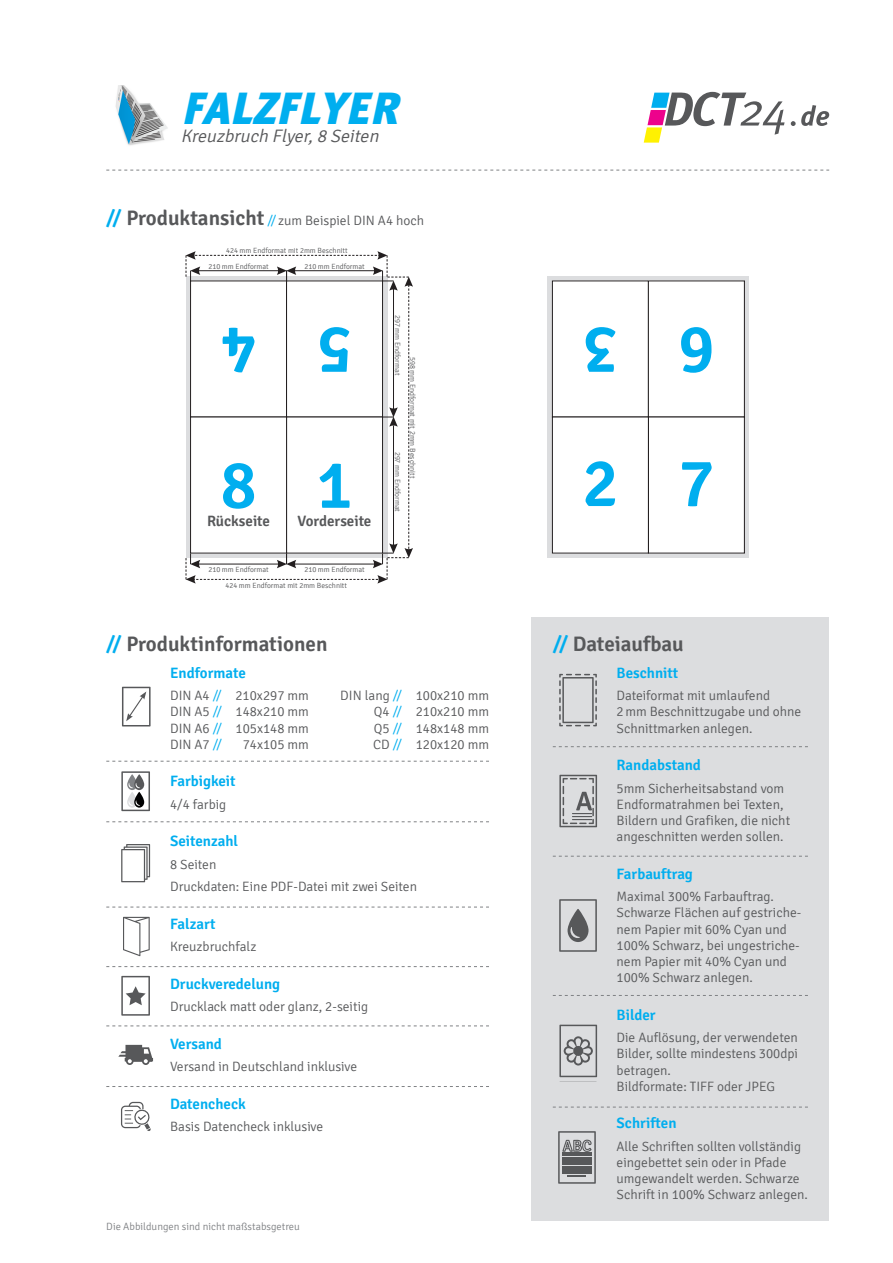
<style>
.page{position:relative;width:893px;height:1263px;background:#fff}
.page>*{position:absolute;margin:0;border:0;box-sizing:border-box;transform-origin:0 0}
.t1{font:600 67.5px "Signika";color:#00aeef}
.t2{font:italic 900 45px "Meta Plus";color:#00aeef}
.t3{font:600 21px "Signika";color:#57585a}
.t4{font:italic 300 18px "Signika";color:#57585a}
.t5{font:600 15px "Signika";color:#00aeef}
.t6{font:600 15px "Signika";color:#57585a}
.t7{font:300 13.5px/16.2px "Signika";color:#57585a}
.t8{font:300 10.5px "Signika";color:#808285}
.t9{font:300 7.5px/15.8px "Signika";color:#57585a}
.s1{font-weight:600;font-size:21px;color:#00aeef}
.s2{font-weight:600;font-size:21px}
.s3{color:#00aeef}
</style>
<div class="page">
<div style="left:531px;top:617px;width:298px;height:603px;background:#dcdddf"></div>
<img style="left:115px;top:85px;width:53px;height:61px">
<svg style="left:106px;top:170px;width:723px;height:1px"></svg>
<svg style="left:553px;top:746px;width:255px;height:1px"></svg>
<svg style="left:553px;top:856px;width:255px;height:1px"></svg>
<svg style="left:553px;top:995px;width:255px;height:1px"></svg>
<svg style="left:553px;top:1107px;width:255px;height:1px"></svg>
<svg style="left:106px;top:761px;width:383px;height:1px"></svg>
<svg style="left:106px;top:821px;width:383px;height:1px"></svg>
<svg style="left:106px;top:907px;width:383px;height:1px"></svg>
<svg style="left:106px;top:966px;width:383px;height:1px"></svg>
<svg style="left:106px;top:1025px;width:383px;height:1px"></svg>
<svg style="left:106px;top:1086px;width:383px;height:1px"></svg>
<svg style="left:559px;top:674px;width:38px;height:52px"></svg>
<svg style="left:559px;top:775px;width:38px;height:52px"></svg>
<svg style="left:559px;top:899px;width:38px;height:53px"></svg>
<svg style="left:559px;top:1025px;width:38px;height:52px"></svg>
<svg style="left:558px;top:1131px;width:38px;height:53px"></svg>
<svg style="left:122px;top:687px;width:29px;height:39px"></svg>
<svg style="left:121px;top:771px;width:29px;height:40px"></svg>
<svg style="left:121px;top:844px;width:29px;height:38px"></svg>
<svg style="left:123px;top:917px;width:27px;height:39px"></svg>
<svg style="left:118px;top:1045px;width:35px;height:20px"></svg>
<svg style="left:121px;top:1102px;width:30px;height:29px"></svg>
<svg style="left:121px;top:976px;width:29px;height:40px"></svg>
<svg style="left:547px;top:277px;width:202px;height:281px;background:#d2d3d4"></svg>
<div style="left:552px;top:281px;width:96px;height:136px;background:#fff"></div>
<div style="left:552px;top:281px;width:97px;height:136px;border:1px solid #231f20"></div>
<div style="left:648px;top:281px;width:96px;height:136px;background:#fff"></div>
<div style="left:648px;top:281px;width:97px;height:136px;border:1px solid #231f20"></div>
<div style="left:648px;top:417px;width:96px;height:136px;background:#fff"></div>
<div style="left:648px;top:417px;width:97px;height:136px;border:1px solid #231f20"></div>
<div style="left:552px;top:417px;width:96px;height:136px;background:#fff"></div>
<div style="left:552px;top:417px;width:97px;height:136px;border:1px solid #231f20"></div>
<svg style="left:186px;top:251px;width:227px;height:333px"></svg>
<svg style="left:791px;top:105px;width:38px;height:21px"></svg>
<svg style="left:644px;top:92px;width:141px;height:51px"></svg>
<h2 class="t2" style="left:181px;top:82px;width:229px">FALZFLYER</h2>
<h3 class="t4" style="left:181px;top:126px;width:204px">Kreuzbruch Flyer,8 Seiten</h3>
<p class="t7" style="left:106px;top:213px;width:319px"><span class="s1">//</span> <span class="s2">Produktansicht</span> <span class="s3">//</span> zum Beispiel DIN A4 hoch</p>
<p class="t9" style="left:208px;top:243px;width:141px;text-indent:18px">424 mm Endformat mit 2mm Beschnitt<br>210 mm Endformat</p>
<p class="t9" style="left:304px;top:259px;width:62px">210 mm Endformat</p>
<p class="t9" style="left:405px;top:315px;width:62px;rotate:90deg">297 mm Endformat</p>
<h1 class="t1" style="left:256px;top:390px;width:37px;rotate:-180deg">4</h1>
<h1 class="t1" style="left:352px;top:390px;width:37px;rotate:-180deg">5</h1>
<h1 class="t1" style="left:618px;top:390px;width:37px;rotate:-180deg">3</h1>
<h1 class="t1" style="left:714px;top:390px;width:37px;rotate:-180deg">6</h1>
<p class="t9" style="left:420px;top:357px;width:123px;rotate:90deg">598 mm Endformat mit 2mm Beschnitt</p>
<p class="t9" style="left:405px;top:451px;width:62px;rotate:90deg">297 mm Endformat</p>
<h1 class="t1" style="left:582px;top:444px;width:37px">2</h1>
<h1 class="t1" style="left:221px;top:446px;width:37px">8</h1>
<h1 class="t1" style="left:678px;top:444px;width:37px">7</h1>
<p class="t6" style="left:207px;top:512px;width:64px">Rückseite</p>
<h1 class="t1" style="left:317px;top:446px;width:37px">1</h1>
<p class="t6" style="left:298px;top:512px;width:75px">Vorderseite</p>
<p class="t9" style="left:208px;top:562px;width:62px">210 mm Endformat</p>
<p class="t9" style="left:304px;top:562px;width:62px">210 mm Endformat</p>
<p class="t9" style="left:225px;top:578px;width:123px">424 mm Endformat mit 2mm Beschnitt</p>
<h3 class="t3" style="left:106px;top:631px;width:223px"><span class="s3">//</span> Produktinformationen</h3>
<p class="t5" style="left:170px;top:664px;width:77px">Endformate</p>
<p class="t7" style="left:170px;top:688px;width:140px">DIN A4 <span class="s3">//</span> 210x297 mm</p>
<p class="t7" style="left:340px;top:688px;width:150px">DIN lang <span class="s3">//</span> 100x210 mm</p>
<p class="t7" style="left:170px;top:704px;width:140px">DIN A5 <span class="s3">//</span> 148x210 mm</p>
<p class="t7" style="left:374px;top:704px;width:117px">Q4 <span class="s3">//</span> 210x210 mm</p>
<p class="t7" style="left:170px;top:720px;width:140px">DIN A6 <span class="s3">//</span> 105x148 mm</p>
<p class="t7" style="left:374px;top:720px;width:117px">Q5 <span class="s3">//</span> 148x148 mm</p>
<p class="t7" style="left:170px;top:736px;width:53px">DIN A7 <span class="s3">//</span></p>
<p class="t7" style="left:243px;top:736px;width:68px">74x105 mm</p>
<p class="t7" style="left:373px;top:736px;width:117px">CD <span class="s3">//</span> 120x120 mm</p>
<p class="t5" style="left:170px;top:772px;width:67px">Farbigkeit</p>
<p class="t7" style="left:170px;top:796px;width:58px">4/4 farbig</p>
<p class="t5" style="left:170px;top:832px;width:70px">Seitenzahl</p>
<p class="t7" style="left:170px;top:853px;width:248px;line-height:22.5px">8 Seiten<br>Druckdaten: Eine PDF-Datei mit zwei Seiten</p>
<p class="t5" style="left:170px;top:915px;width:47px">Falzart</p>
<p class="t7" style="left:170px;top:939px;width:88px">Kreuzbruchfalz</p>
<p class="t5" style="left:170px;top:975px;width:112px">Druckveredelung</p>
<p class="t7" style="left:170px;top:999px;width:200px">Drucklack matt oder glanz, 2-seitig</p>
<p class="t5" style="left:170px;top:1035px;width:53px">Versand</p>
<p class="t7" style="left:170px;top:1059px;width:189px">Versand in Deutschland inklusive</p>
<p class="t5" style="left:170px;top:1095px;width:77px">Datencheck</p>
<p class="t7" style="left:170px;top:1119px;width:155px">Basis Datencheck inklusive</p>
<p class="t8" style="left:106px;top:1221px;width:195px">Die Abbildungen sind nicht maßstabsgetreu</p>
<h3 class="t3" style="left:553px;top:631px;width:132px"><span class="s3">//</span> Dateiaufbau</h3>
<p class="t5" style="left:617px;top:664px;width:63px">Beschnitt</p>
<p class="t7" style="left:617px;top:688px;width:186px">Dateiformat mit umlaufend<br>2mm Beschnittzugabe und ohne<br>Schnittmarken anlegen.</p>
<p class="t5" style="left:617px;top:756px;width:86px">Randabstand</p>
<p class="t7" style="left:617px;top:780px;width:175px">5mm Sicherheitsabstand vom<br>Endformatrahmen bei Texten,<br>Bildern und Grafiken, die nicht angeschnitten werden sollen.</p>
<p class="t5" style="left:617px;top:865px;width:78px">Farbauftrag</p>
<p class="t7" style="left:617px;top:889px;width:186px">Maximal 300% Farbauftrag.<br>Schwarze Flächen auf gestriche&shy;nem Papier mit 60% Cyan und<br>100% Schwarz, bei ungestriche&shy;nem Papier mit 40% Cyan und<br>100% Schwarz anlegen.</p>
<p class="t5" style="left:617px;top:1006px;width:41px">Bilder</p>
<p class="t7" style="left:617px;top:1030px;width:183px">Die Auflösung, der verwendeten<br>Bilder, sollte mindestens 300dpi betragen.<br>Bildformate: TIFF oder JPEG</p>
<p class="t5" style="left:617px;top:1114px;width:61px">Schriften</p>
<p class="t7" style="left:617px;top:1138px;width:193px">Alle Schriften sollten vollständig eingebettet sein oder in Pfade umgewandelt werden. Schwarze<br>Schrift in 100% Schwarz anlegen.</p>
</div>
